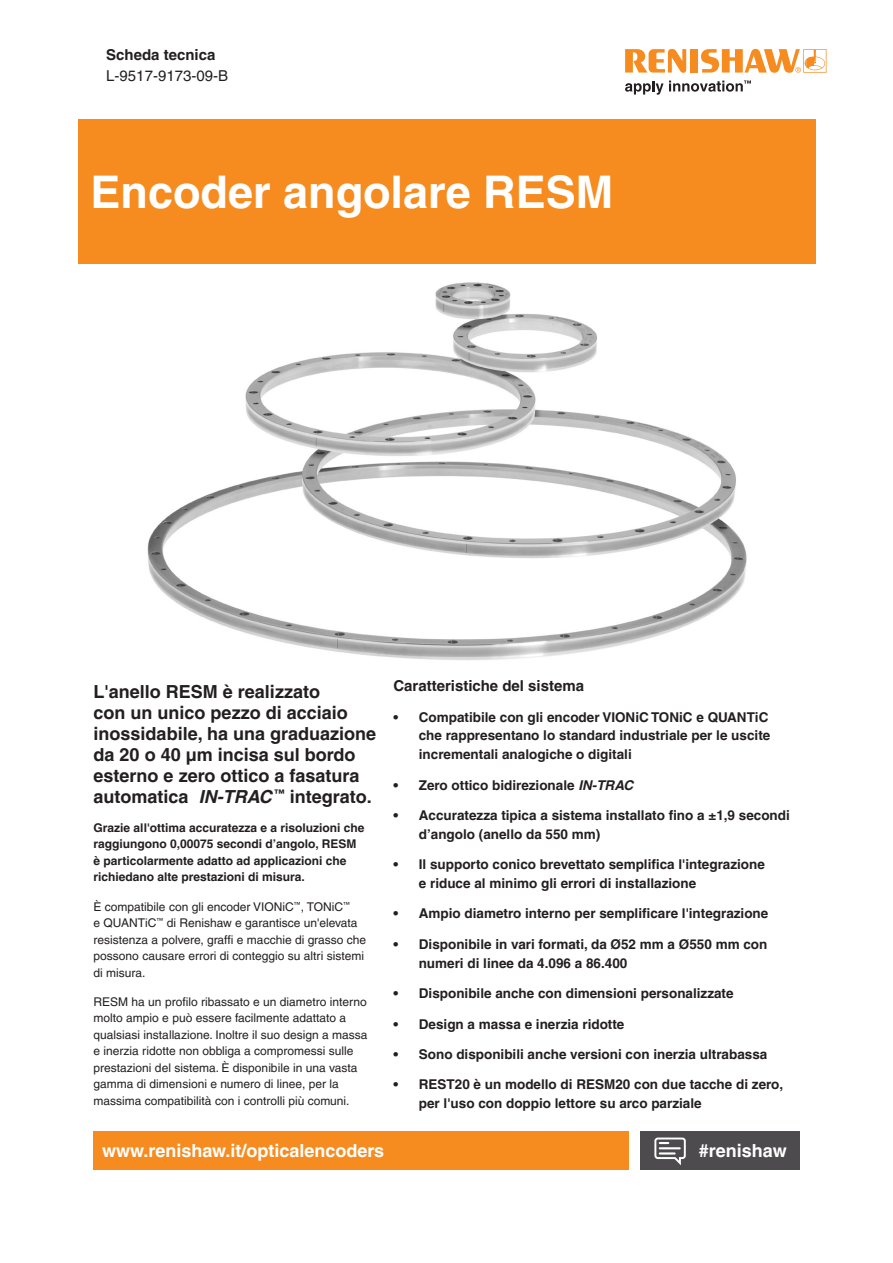
<style>
.page{position:relative;width:893px;height:1263px;background:#fff}
.page>*{position:absolute;margin:0;border:0;box-sizing:border-box;transform-origin:0 0}
.Headline_30pt_BOLD{font:700 45px "Helvetica LT Pro";color:#fff}
.Heading_4__12pt_bold{font:700 18px/21px "Helvetica LT Pro";color:#231f20}
.back_page_URL_white___hashtag{font:700 18px "Helvetica LT Pro";color:#fff}
._10pt_Body_Text_Bold{font:700 15px "Helvetica LT Pro";color:#231f20}
._10pt_Body_Text{font:15px "Helvetica LT Pro";color:#231f20}
._10pt_Body_Text-2{font:700 15px "Helvetica LT Pro";color:#231f20}
.t1{font:700 13.5px/18.8px "Helvetica LT Pro";color:#231f20}
._8pt_Body_Text{font:12px/16.5px "Helvetica LT Pro";color:#231f20}
._8pt_Body_Text_Bold{font:700 12px/16.5px "Helvetica LT Pro";color:#231f20}
.s1{font-style:italic}
</style>
<div class="page">
<div style="left:639px;top:1131px;width:160px;height:38px;background:#4d4b4d"></div>
<svg style="left:654px;top:1137px;width:32px;height:28px"></svg>
<div style="left:78px;top:119px;width:737px;height:145px;background:#f68c1f"></div>
<div style="left:94px;top:1131px;width:535px;height:38px;background:#f68c1f"></div>
<img style="left:147px;top:282px;width:600px;height:378px">
<svg style="left:625px;top:49px;width:61px;height:24px"></svg>
<div style="left:690px;top:49px;width:8px;height:24px;background:#f68c1f"></div>
<svg style="left:701px;top:49px;width:125px;height:24px"></svg>
<svg style="left:625px;top:80px;width:126px;height:15px"></svg>
<p class="_10pt_Body_Text-2" style="left:106px;top:45px;width:111px">Scheda tecnica</p>
<p class="_10pt_Body_Text" style="left:106px;top:67px;width:123px">L-9517-9173-09-B</p>
<p class="Headline_30pt_BOLD" style="left:91px;top:164px;width:524px">Encoder angolare RESM</p>
<p class="Heading_4__12pt_bold" style="left:94px;top:681px;width:284px">L'anello RESM è realizzato<br>con un unico pezzo di acciaio inossidabile, ha una graduazione da 20 o 40 µm incisa sul bordo esterno e zero ottico a fasatura automatica <span class="s1">IN‑TRAC</span> <sup>™</sup> integrato.</p>
<p class="_8pt_Body_Text_Bold" style="left:94px;top:819px;width:272px">Grazie all'ottima accuratezza e a risoluzioni che raggiungono 0,00075 secondi d’angolo, RESM è particolarmente adatto ad applicazioni che richiedano alte prestazioni di misura.</p>
<p class="_8pt_Body_Text" style="left:94px;top:898px;width:274px">È compatibile con gli encoder VIONiC<sup>™</sup>, TONiC<sup>™<br></sup>e QUANTiC<sup>™</sup> di Renishaw e garantisce un'elevata resistenza a polvere, graffi e macchie di grasso che possono causare errori di conteggio su altri sistemi di misura.</p>
<p class="_8pt_Body_Text" style="left:94px;top:993px;width:275px">RESM ha un profilo ribassato e un diametro interno molto ampio e può essere facilmente adattato a qualsiasi installazione. Inoltre il suo design a massa e inerzia ridotte non obbliga a compromessi sulle prestazioni del sistema. È disponibile in una vasta gamma di dimensioni e numero di linee, per la massima compatibilità con i controlli più comuni.</p>
<p class="_10pt_Body_Text_Bold" style="left:393px;top:677px;width:192px">Caratteristiche del sistema</p>
<p class="t1" style="left:419px;top:707px;width:353px;text-indent:-26px">• Compatibile con gli encoder VIONiC TONiC e QUANTiC che rappresentano lo standard industriale per le uscite incrementali analogiche o digitali</p>
<p class="t1" style="left:393px;top:775px;width:241px">• Zero ottico bidirezionale <span class="s1">IN-TRAC</span></p>
<p class="t1" style="left:419px;top:806px;width:373px;text-indent:-26px">• Accuratezza tipica a sistema installato fino a ±1,9 secondi d’angolo (anello da 550 mm)</p>
<p class="t1" style="left:419px;top:855px;width:348px;text-indent:-26px">• Il supporto conico brevettato semplifica l'integrazione e riduce al minimo gli errori di installazione</p>
<p class="t1" style="left:393px;top:904px;width:377px">• Ampio diametro interno per semplificare l'integrazione</p>
<p class="t1" style="left:419px;top:935px;width:350px;text-indent:-26px">• Disponibile in vari formati, da Ø52 mm a Ø550 mm con numeri di linee da 4.096 a 86.400</p>
<p class="t1" style="left:393px;top:984px;width:342px">• Disponibile anche con dimensioni personalizzate</p>
<p class="t1" style="left:393px;top:1014px;width:233px">• Design a massa e inerzia ridotte</p>
<p class="t1" style="left:393px;top:1045px;width:376px">• Sono disponibili anche versioni con inerzia ultrabassa</p>
<p class="t1" style="left:419px;top:1075px;width:366px;text-indent:-26px">• REST20 è un modello di RESM20 con due tacche di zero, per l'uso con doppio lettore su arco parziale</p>
<p class="back_page_URL_white___hashtag" style="left:102px;top:1139px;width:284px">www.renishaw.it/opticalencoders</p>
<h2 class="back_page_URL_white___hashtag" style="left:699px;top:1139px;width:89px">#renishaw</h2>
</div>
